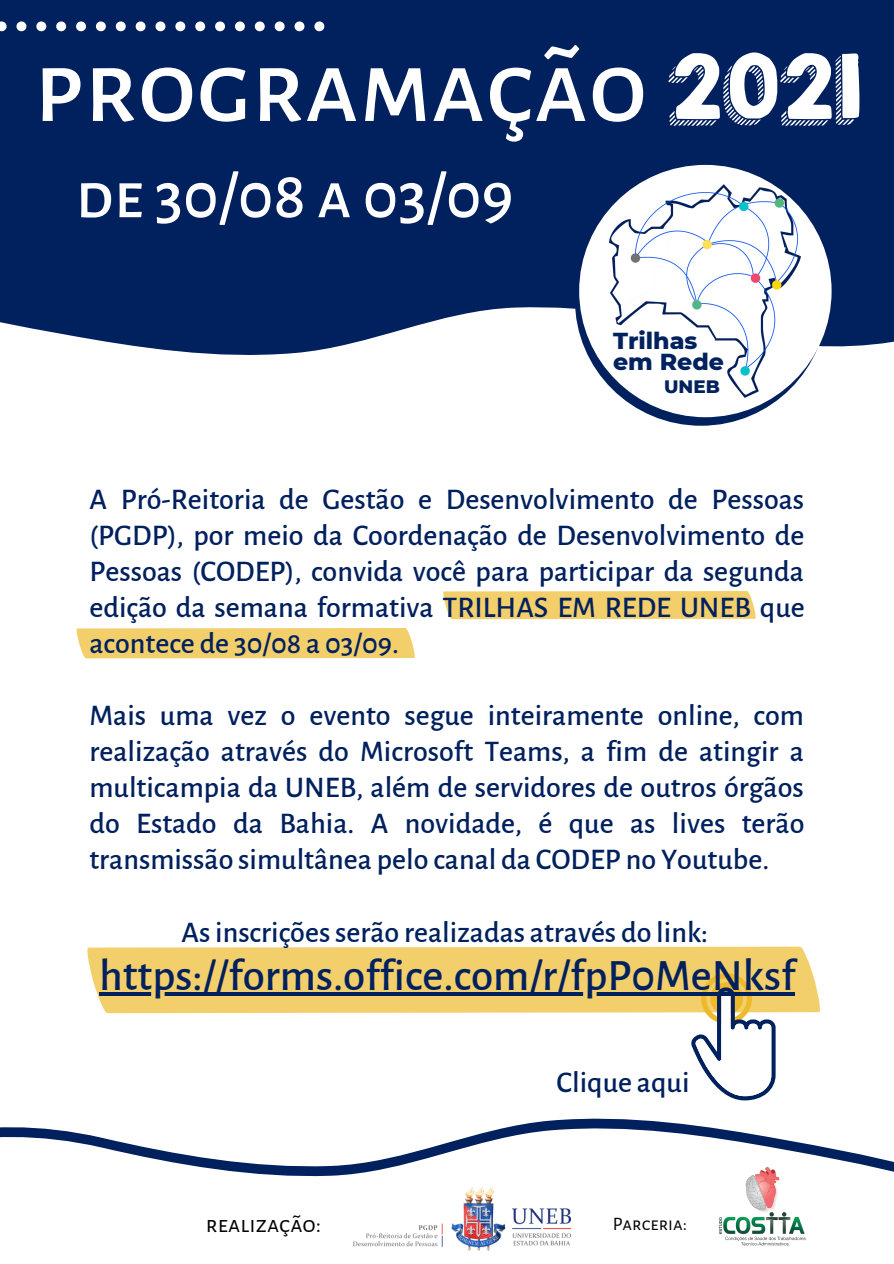
<style>
.page{position:relative;width:894px;height:1264px;background:#fff}
.page>*{position:absolute;margin:0;border:0;box-sizing:border-box;transform-origin:0 0}
.t1{font:500 105.15px "Alegreya Sans SC";color:#fff}
.t2{font:79.5px "KGHAPPY";color:#fff}
.t3{font:500 67.5px "Alegreya Sans SC";color:#fff}
.t4{font:500 45px "Alegreya Sans";color:#01205e}
.t5{font:500 30px/36px "Alegreya Sans";color:#01205e;text-align:justify}
.t6{font:24px "Alegreya Sans SC";color:#000}
.t7{font:800 23.55px "Montserrat";color:#01225e}
.t8{font:19.05px "Alegreya Sans SC";color:#000}
.t9{font:800 18.3px "Montserrat";color:#01225e}
</style>
<div class="page">
<svg style="left:0;top:1118px;width:893px;height:133px"></svg>
<svg style="left:574px;top:173px;width:253px;height:253px;background:#15316a"></svg>
<div style="left:0;top:0;width:893px;height:364px;background:#01205e"></div>
<div style="left:579px;top:165px;width:252px;height:252px;background:#fff;border-radius:50%"></div>
<svg style="left:87px;top:946px;width:732px;height:67px;background:#f0ce71"></svg>
<div style="left:76px;top:628px;width:338px;height:30px;background:#f3cf6b"></div>
<div style="left:443px;top:591px;width:312px;height:28px;background:#f3cf6b"></div>
<svg style="left:691px;top:973px;width:84px;height:127px"></svg>
<hr style="left:99px;top:992px;width:695px;height:3px;background:#01205e">
<svg style="left:0;top:21px;width:7px;height:10px"></svg>
<svg style="left:16px;top:21px;width:10px;height:10px"></svg>
<svg style="left:36px;top:21px;width:10px;height:10px"></svg>
<svg style="left:56px;top:21px;width:10px;height:10px"></svg>
<svg style="left:76px;top:21px;width:10px;height:10px"></svg>
<svg style="left:96px;top:21px;width:10px;height:10px"></svg>
<svg style="left:116px;top:21px;width:10px;height:10px"></svg>
<svg style="left:136px;top:21px;width:9px;height:10px"></svg>
<svg style="left:155px;top:21px;width:10px;height:10px"></svg>
<svg style="left:175px;top:21px;width:10px;height:10px"></svg>
<svg style="left:195px;top:21px;width:10px;height:10px"></svg>
<svg style="left:215px;top:21px;width:10px;height:10px"></svg>
<svg style="left:235px;top:21px;width:10px;height:10px"></svg>
<svg style="left:255px;top:21px;width:10px;height:10px"></svg>
<svg style="left:274px;top:21px;width:10px;height:10px"></svg>
<svg style="left:294px;top:21px;width:10px;height:10px"></svg>
<svg style="left:314px;top:21px;width:10px;height:10px"></svg>
<img style="left:609px;top:184px;width:191px;height:213px">
<img style="left:712px;top:1164px;width:101px;height:87px">
<img style="left:354px;top:1187px;width:216px;height:63px">
<p class="t1" style="left:34px;top:37px;width:614px">programação</p>
<p class="t3" style="left:75px;top:163px;width:439px">de 30/08 a 03/09</p>
<p class="t2" style="left:666px;top:25px;width:198px">2021</p>
<p class="t7" style="left:613px;top:326px;width:86px">Trilhas</p>
<p class="t7" style="left:613px;top:347px;width:112px">em Rede</p>
<p class="t9" style="left:664px;top:375px;width:57px">UNEB</p>
<p class="t5" style="left:89px;top:482px;width:716px">A Pró-Reitoria de Gestão e Desenvolvimento de Pessoas (PGDP), por meio da Coordenação de Desenvolvimento de Pessoas (CODEP), convida você para participar da segunda edição da semana formativa TRILHAS EM REDE UNEB que acontece de 30/08 a 03/09.</p>
<p class="t5" style="left:89px;top:698px;width:716px">Mais uma vez o evento segue inteiramente online, com realização através do Microsoft Teams, a fim de atingir a multicampia da UNEB, além de servidores de outros órgãos do Estado da Bahia. A novidade, é que as lives terão transmissão simultânea pelo canal da CODEP no Youtube.</p>
<p class="t5" style="left:181px;top:914px;width:528px">As inscrições serão realizadas através do link:</p>
<p class="t4" style="left:99px;top:954px;width:697px">https://forms.office.com/r/fpP0MeNksf</p>
<p class="t5" style="left:556px;top:1064px;width:134px">Clique aqui</p>
<p class="t6" style="left:206px;top:1212px;width:117px">realização:</p>
<p class="t8" style="left:612px;top:1214px;width:76px">Parceria:</p>
</div>
